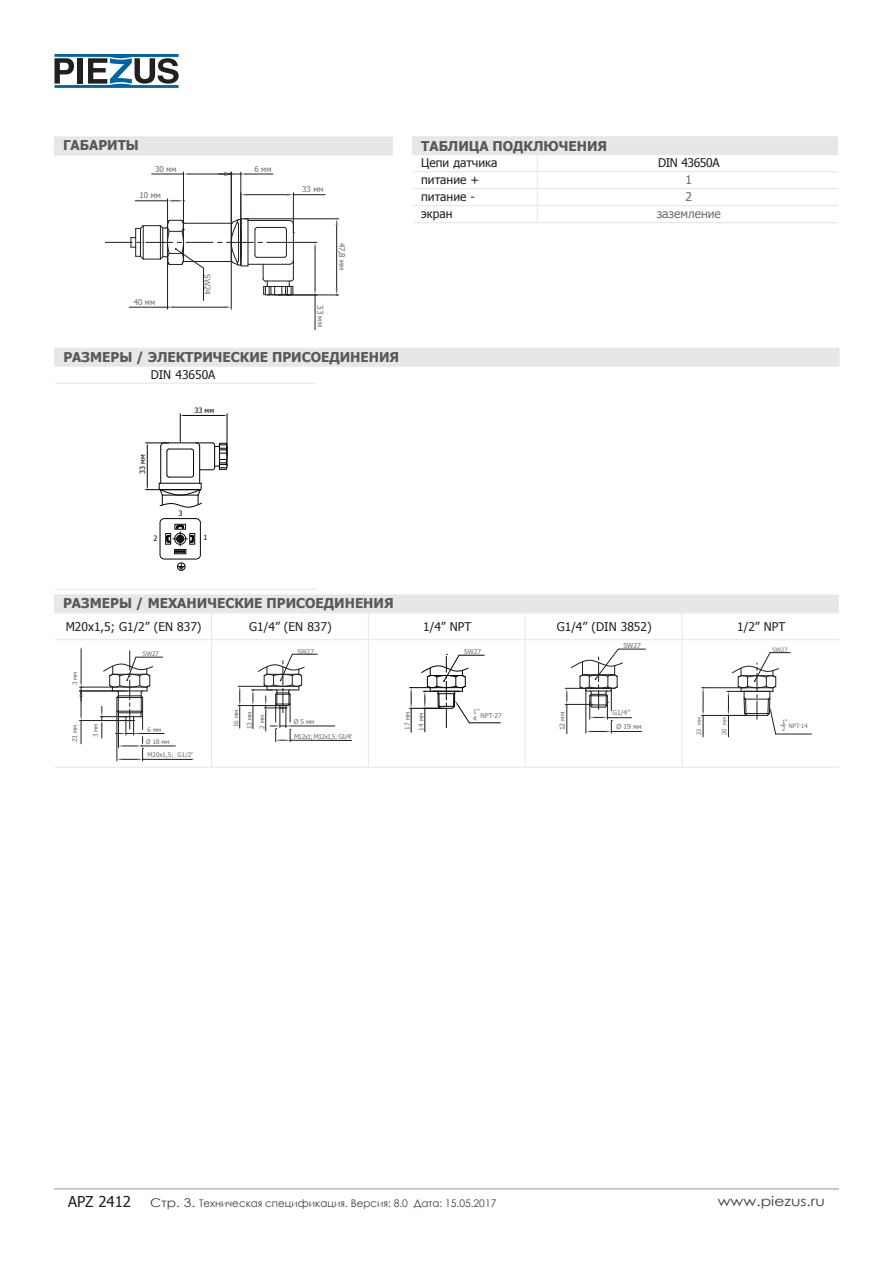
<style>
.page{position:relative;width:893px;height:1263px;background:#fff}
.page>*{position:absolute;margin:0;border:0;box-sizing:border-box;transform-origin:0 0}
.t1{font:15px "Tahoma";color:#231f20}
.t2{font:700 13.5px "Tahoma";color:#57585a}
.t3{font:13.5px "Century Gothic";color:#3e3e3f;scale:1.15 1}
.t4{font:12px "Tahoma";color:#231f20}
.t5{font:12px "Tahoma";color:#6c6d70}
.t6{font:12px "Tahoma";letter-spacing:-.03em;color:#231f20}
.t7{font:10.5px "Century Gothic";color:#3e3e3f}
.t8{font:7.95px "Tahoma";color:#6c6d70}
.t9{font:7.35px "Tahoma";color:#040503}
.t10{font:6.9px "Tahoma";color:#6c6d70}
.t11{font:6.6px/13.2px "Tahoma";color:#6c6d70}
.t12{font:6.6px "Tahoma";letter-spacing:-.075em;color:#6c6d70}
.t13{font:6.3px/12.5px "Tahoma";color:#6c6d70}
.t14{font:6px/7.1px "Tahoma";color:#6c6d70}
.s1{font-size:12px}
</style>
<div class="page">
<hr style="left:54px;top:1188px;width:785px;height:1px;background:#939598">
<svg style="left:55px;top:54px;width:124px;height:34px"></svg>
<hr style="left:183px;top:172px;width:1px;height:50px;background:#231f20">
<hr style="left:190px;top:174px;width:35px;height:1px;background:#231f20">
<hr style="left:152px;top:174px;width:31px;height:1px;background:#231f20">
<svg style="left:184px;top:173px;width:6px;height:2px"></svg>
<hr style="left:231px;top:262px;width:1px;height:47px;background:#231f20">
<hr style="left:167px;top:260px;width:1px;height:49px;background:#231f20">
<hr style="left:174px;top:307px;width:51px;height:1px;background:#231f20">
<hr style="left:129px;top:307px;width:39px;height:1px;background:#231f20">
<svg style="left:225px;top:306px;width:6px;height:2px"></svg>
<svg style="left:168px;top:306px;width:6px;height:2px"></svg>
<hr style="left:203px;top:268px;width:1px;height:32px;background:#231f20">
<hr style="left:231px;top:172px;width:1px;height:50px;background:#231f20">
<hr style="left:241px;top:172px;width:1px;height:50px;background:#231f20">
<svg style="left:218px;top:173px;width:55px;height:2px"></svg>
<hr style="left:293px;top:194px;width:32px;height:1px;background:#231f20">
<hr style="left:268px;top:242px;width:49px;height:1px;background:#231f20">
<hr style="left:315px;top:249px;width:1px;height:40px;background:#231f20">
<hr style="left:315px;top:295px;width:1px;height:35px;background:#231f20">
<svg style="left:314px;top:242px;width:2px;height:7px"></svg>
<svg style="left:314px;top:289px;width:2px;height:6px"></svg>
<hr style="left:246px;top:219px;width:93px;height:1px;background:#231f20">
<hr style="left:279px;top:295px;width:60px;height:1px;background:#231f20">
<hr style="left:336px;top:225px;width:1px;height:64px;background:#231f20">
<svg style="left:105px;top:193px;width:189px;height:103px"></svg>
<svg style="left:336px;top:289px;width:2px;height:7px"></svg>
<div style="left:55px;top:137px;width:337px;height:18px;background:#e6e7e9"></div>
<hr style="left:54px;top:136px;width:339px;height:2px;background:#e6e7e9">
<svg style="left:54px;top:138px;width:1px;height:16px"></svg>
<svg style="left:392px;top:138px;width:1px;height:16px"></svg>
<hr style="left:54px;top:154px;width:339px;height:2px;background:#e6e7e9">
<div style="left:413px;top:137px;width:425px;height:18px;background:#e6e7e9"></div>
<hr style="left:413px;top:136px;width:124px;height:1px;background:#e8e8e9">
<hr style="left:537px;top:136px;width:301px;height:1px;background:#e8e8e9">
<svg style="left:413px;top:155px;width:425px;height:67px"></svg>
<hr style="left:413px;top:222px;width:124px;height:1px;background:#e6e7e9">
<hr style="left:537px;top:222px;width:301px;height:1px;background:#e6e7e9">
<hr style="left:413px;top:188px;width:124px;height:1px;background:#e6e7e9">
<hr style="left:413px;top:205px;width:124px;height:1px;background:#e6e7e9">
<hr style="left:54px;top:594px;width:157px;height:1px;background:#e6e7e9">
<hr style="left:211px;top:594px;width:157px;height:1px;background:#e6e7e9">
<hr style="left:368px;top:594px;width:157px;height:1px;background:#e6e7e9">
<hr style="left:525px;top:594px;width:158px;height:1px;background:#e6e7e9">
<hr style="left:683px;top:594px;width:156px;height:1px;background:#e6e7e9">
<hr style="left:55px;top:767px;width:156px;height:1px;background:#e6e7e9">
<hr style="left:211px;top:767px;width:157px;height:1px;background:#e6e7e9">
<hr style="left:368px;top:767px;width:157px;height:1px;background:#e6e7e9">
<hr style="left:525px;top:767px;width:157px;height:1px;background:#e6e7e9">
<hr style="left:682px;top:767px;width:157px;height:1px;background:#e6e7e9">
<svg style="left:54px;top:595px;width:785px;height:172px"></svg>
<div style="left:55px;top:348px;width:784px;height:18px;background:#e6e7e9"></div>
<svg style="left:54px;top:349px;width:1px;height:17px"></svg>
<svg style="left:839px;top:349px;width:1px;height:17px"></svg>
<hr style="left:54px;top:348px;width:262px;height:1px;background:#e6e7e9">
<hr style="left:578px;top:348px;width:262px;height:1px;background:#e6e7e9">
<hr style="left:54px;top:366px;width:262px;height:1px;background:#e6e7e9">
<hr style="left:316px;top:366px;width:262px;height:1px;background:#e6e7e9">
<hr style="left:578px;top:366px;width:262px;height:1px;background:#e6e7e9">
<hr style="left:55px;top:383px;width:261px;height:1px;background:#e6e7e9">
<hr style="left:55px;top:589px;width:261px;height:1px;background:#e6e7e9">
<svg style="left:160px;top:518px;width:41px;height:53px"></svg>
<svg style="left:146px;top:414px;width:82px;height:93px"></svg>
<p class="t2" style="left:63px;top:136px;width:77px">ГАБАРИТЫ</p>
<p class="t2" style="left:421px;top:136px;width:188px">ТАБЛИЦА ПОДКЛЮЧЕНИЯ</p>
<p class="t4" style="left:421px;top:154px;width:78px">Цепи датчика</p>
<p class="t6" style="left:658px;top:154px;width:63px">DIN 43650A</p>
<p class="t4" style="left:421px;top:171px;width:60px">питание +</p>
<p class="t5" style="left:685px;top:171px;width:8px">1</p>
<p class="t4" style="left:421px;top:188px;width:55px">питание -</p>
<p class="t5" style="left:685px;top:188px;width:8px">2</p>
<p class="t4" style="left:421px;top:205px;width:33px">экран</p>
<p class="t5" style="left:657px;top:205px;width:66px">заземление</p>
<p class="t8" style="left:155px;top:163px;width:23px">30 мм</p>
<p class="t8" style="left:254px;top:163px;width:19px">6 мм</p>
<p class="t8" style="left:302px;top:184px;width:23px">33 мм</p>
<p class="t8" style="left:139px;top:190px;width:23px">10 мм</p>
<p class="t8" style="left:134px;top:297px;width:23px">40 мм</p>
<p class="t8" style="left:213px;top:274px;width:22px;rotate:90deg">SW24</p>
<p class="t8" style="left:347px;top:243px;width:29px;rotate:90deg">47,8 мм</p>
<p class="t8" style="left:326px;top:305px;width:23px;rotate:90deg">33 мм</p>
<p class="t2" style="left:63px;top:347px;width:337px">РАЗМЕРЫ / ЭЛЕКТРИЧЕСКИЕ ПРИСОЕДИНЕНИЯ</p>
<p class="t4" style="left:151px;top:366px;width:66px">DIN 43650A</p>
<p class="t9" style="left:194px;top:406px;width:21px">33 мм</p>
<p class="t9" style="left:138px;top:474px;width:21px;rotate:-90deg">33 мм</p>
<p class="t9" style="left:179px;top:508px;width:6px">3</p>
<p class="t9" style="left:154px;top:534px;width:6px">2</p>
<p class="t9" style="left:204px;top:532px;width:6px">1</p>
<p class="t2" style="left:63px;top:594px;width:332px">РАЗМЕРЫ / МЕХАНИЧЕСКИЕ ПРИСОЕДИНЕНИЯ</p>
<p class="t4" style="left:66px;top:618px;width:137px">M20x1,5; G1/2” (EN 837)</p>
<p class="t4" style="left:249px;top:618px;width:84px">G1/4” (EN 837)</p>
<p class="t4" style="left:423px;top:618px;width:50px">1/4” NPT</p>
<p class="t4" style="left:557px;top:618px;width:96px">G1/4” (DIN 3852)</p>
<p class="t4" style="left:737px;top:618px;width:50px">1/2” NPT</p>
<p class="t11" style="left:297px;top:644px;width:18px">SW27</p>
<p class="t10" style="left:623px;top:641px;width:19px">SW27</p>
<p class="t14" style="left:772px;top:646px;width:17px">SW27</p>
<p class="t11" style="left:464px;top:645px;width:18px">SW27</p>
<p class="t13" style="left:143px;top:647px;width:18px">SW27</p>
<p class="t13" style="left:68px;top:685px;width:15px;rotate:-90deg">3 мм</p>
<p class="t13" style="left:68px;top:742px;width:19px;rotate:-90deg">23 мм</p>
<p class="t13" style="left:89px;top:737px;width:15px;rotate:-90deg">3 мм</p>
<p class="t13" style="left:146px;top:723px;width:25px">6 мм<br>Ø 18 мм</p>
<p class="t13" style="left:148px;top:749px;width:48px">M20x1,5; G1/2"</p>
<p class="t11" style="left:229px;top:729px;width:21px;rotate:-90deg">16 мм<br>13 мм</p>
<p class="t11" style="left:255px;top:729px;width:15px;rotate:-90deg">2 мм</p>
<p class="t11" style="left:294px;top:715px;width:22px">Ø 5 мм</p>
<p class="t12" style="left:294px;top:732px;width:61px">M12x1; M12x1,5; G1/4”</p>
<p class="t11" style="left:400px;top:731px;width:20px;line-height:13.6px;rotate:-90deg">17 мм<br>14 мм</p>
<p class="t11" style="left:473px;top:708px;width:8px;line-height:7.1px">1’’<br>4</p>
<p class="t11" style="left:481px;top:709px;width:23px">NPT-27</p>
<p class="t10" style="left:613px;top:708px;width:19px">G1/4’’</p>
<p class="t10" style="left:558px;top:730px;width:20px;rotate:-90deg">12 мм</p>
<p class="t10" style="left:616px;top:722px;width:27px">Ø 19 мм</p>
<p class="t14" style="left:695px;top:735px;width:19px;rotate:-90deg">23 мм</p>
<p class="t14" style="left:720px;top:735px;width:19px;rotate:-90deg">20 мм</p>
<p class="t14" style="left:782px;top:718px;width:7px">1’’<br>2</p>
<p class="t14" style="left:789px;top:722px;width:20px">NPT-14</p>
<p class="t1" style="left:68px;top:1192px;width:65px">APZ 2412</p>
<p class="t7" style="left:150px;top:1196px;width:348px"><span class="s1">Стр. 3.</span> Техническая спецификация. Версия: 8.0 Дата: 15.05.2017</p>
<p class="t3" style="left:718px;top:1192px;width:95px">www.piezus.ru</p>
</div>
